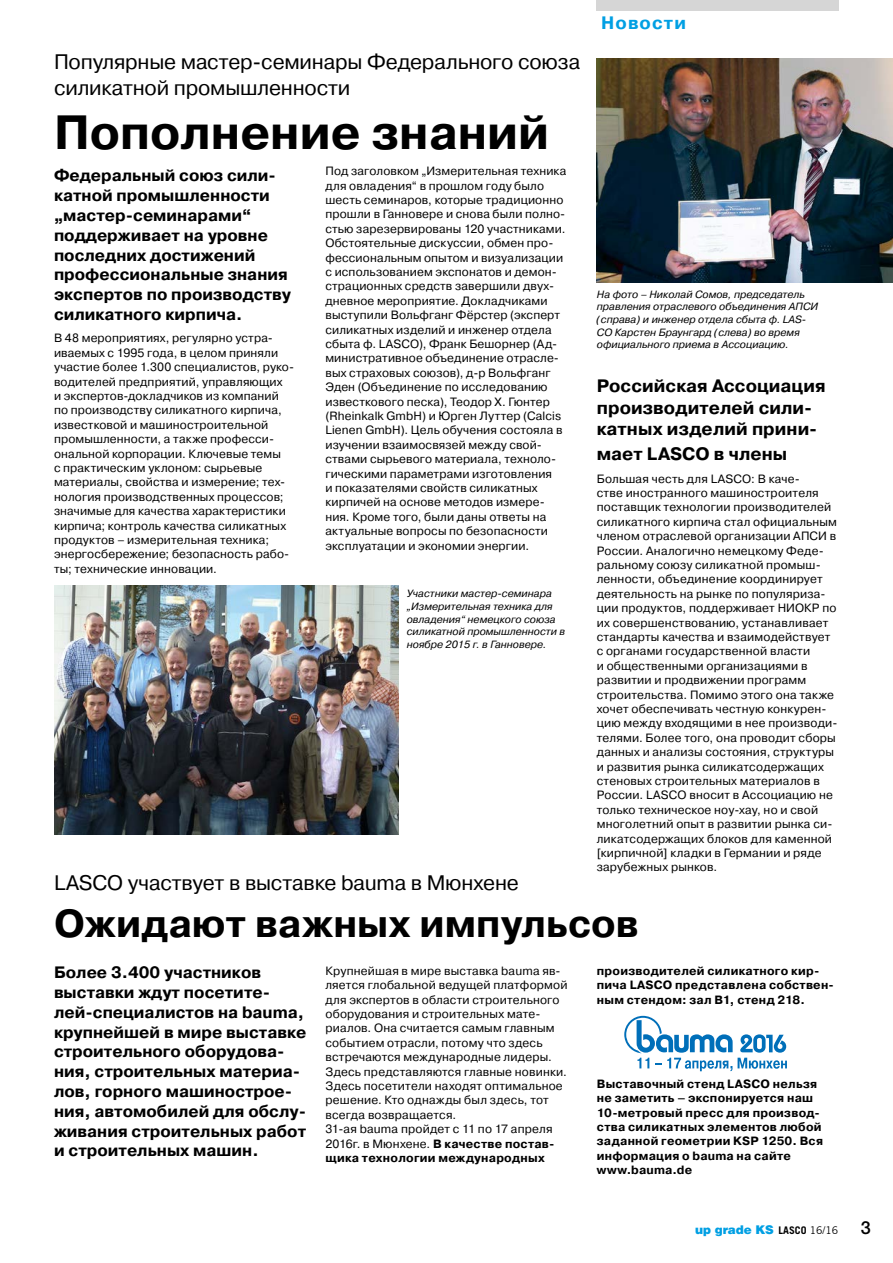
<style>
.page{position:relative;width:893px;height:1263px;background:#fff}
.page>*{position:absolute;margin:0;border:0;box-sizing:border-box;transform-origin:0 0}
.t1{font:700 48px "Pragmatica C";color:#000}
.t2{font:700 39px "Pragmatica C";color:#000}
.t3{font:21px/25.2px "Pragmatica C";letter-spacing:-.01em;color:#000}
.t4{font:700 18px/21.6px "Pragmatica C";letter-spacing:.005em;color:#000}
.t5{font:700 18px "Pragmatica C";letter-spacing:.06em;color:#009fe3}
.t6{font:700 16.5px/19.8px "Pragmatica C";color:#000}
.t7{font:12px/14.4px "Pragmatica C";letter-spacing:.01em;color:#000}
.t8{font:700 12px/14.4px "Pragmatica C";letter-spacing:.02em;color:#000}
.t9{font:900 12px "Helvetica";letter-spacing:-.01em;color:#009fe3}
.t10{font:italic 10.5px/12.6px "Pragmatica C";color:#000}
.s1{font-weight:700}
.s2{font-family:"Trade Gothic";font-weight:700;font-size:10.5px;color:#000}
.s3{font-family:"Trade Gothic";font-weight:400;font-size:10.5px;color:#000}
.s4{font-family:"Helvetica Neue";font-weight:500;font-size:18px;color:#000}
</style>
<div class="page">
<img style="left:597px;top:58px;width:296px;height:224px">
<svg style="left:624px;top:1016px;width:163px;height:55px"></svg>
<img style="left:54px;top:585px;width:344px;height:250px">
<div style="left:597px;top:0;width:242px;height:11px;background:#d6d6d6"></div>
<h3 class="t3" style="left:54px;top:50px;width:528px">Популярные мастер-семинары Федерального союза силикатной промышленности</h3>
<h1 class="t1" style="left:54px;top:106px;width:497px">Пополнение знаний</h1>
<h3 class="t6" style="left:54px;top:166px;width:239px">Федеральный союз сили&shy;катной промышленности „мастер-семинарами“ поддерживает на уровне последних достижений профессиональные знания экспертов по производству силикатного кирпича.</h3>
<p class="t7" style="left:54px;top:331px;width:242px">В 48 мероприятиях, регулярно устра&shy;иваемых с 1995 года, в целом приняли участие более 1.300 специалистов, руко&shy;водителей предприятий, управляющих<br>и экспертов-докладчиков из компаний по производству силикатного кирпича, известковой и машиностроительной промышленности, а также професси&shy;ональной корпорации. Ключевые темы<br>с практическим уклоном: сырьевые материалы, свойства и измерение; тех&shy;нология производственных процессов; значимые для качества характеристики кирпича; контроль качества силикатных продуктов – измерительная техника; энергосбережение; безопасность рабо&shy;ты; технические инновации.</p>
<p class="t7" style="left:325px;top:164px;width:242px">Под заголовком „Измерительная техника для овладения“ в прошлом году было шесть семинаров, которые традиционно прошли в Ганновере и снова были полно&shy;стью зарезервированы 120 участниками.<br>Обстоятельные дискуссии, обмен про&shy;фессиональным опытом и визуализации с использованием экспонатов и демон&shy;страционных средств завершили двух&shy;дневное мероприятие. Докладчиками выступили Вольфганг Фёрстер (эксперт силикатных изделий и инженер отдела сбыта ф. LASCO), Франк Бешорнер (Ад&shy;министративное объединение отрасле&shy;вых страховых союзов), д-р Вольфганг Эден (Объединение по исследованию известкового песка), Теодор Х. Гюнтер (Rheinkalk GmbH) и Юрген Луттер (Calcis Lienen GmbH). Цель обучения состояла в изучении взаимосвязей между свой&shy;ствами сырьевого материала, техноло&shy;гическими параметрами изготовления<br>и показателями свойств силикатных кирпичей на основе методов измере&shy;ния. Кроме того, были даны ответы на актуальные вопросы по безопасности эксплуатации и экономии энергии.</p>
<p class="t10" style="left:407px;top:587px;width:160px">Участники мастер-семинара „Измерительная техника для овладения“ немецкого союза силикатной промышленности в ноябре 2015 г. в Ганновере.</p>
<h3 class="t3" style="left:54px;top:870px;width:466px">LASCO участвует в выставке bauma в Мюнхене</h3>
<h3 class="t5" style="left:601px;top:13px;width:86px">Новости</h3>
<p class="t10" style="left:597px;top:288px;width:223px">На фото – Николай Сомов, председатель правления отраслевого объединения АПСИ (справа) и инженер отдела сбыта ф. LAS-CO Карстен Браунгард (слева) во время официального приема в Ассоциацию.</p>
<h3 class="t4" style="left:597px;top:375px;width:230px">Российская Ассоциация производителей сили&shy;катных изделий прини-</h3>
<h3 class="t4" style="left:597px;top:443px;width:192px">мает LASCO в члены</h3>
<p class="t7" style="left:597px;top:471px;width:242px">Большая честь для LASCO: В каче-<br>стве иностранного машиностроителя поставщик технологии производителей силикатного кирпича стал официальным членом отраслевой организации АПСИ в России. Аналогично немецкому Феде&shy;ральному союзу силикатной промыш&shy;ленности, объединение координирует деятельность на рынке по популяриза&shy;ции продуктов, поддерживает НИОКР по их совершенствованию, устанавливает стандарты качества и взаимодействует с органами государственной власти<br>и общественными организациями в развитии и продвижении программ строительства. Помимо этого она также хочет обеспечивать честную конкурен&shy;цию между входящими в нее производи&shy;телями. Более того, она проводит сборы данных и анализы состояния, структуры и развития рынка силикатсодержащих стеновых строительных материалов в России. LASCO вносит в Ассоциацию не только техническое ноу-хау, но и свой многолетний опыт в развитии рынка си&shy;ликатсодержащих блоков для каменной [кирпичной] кладки в Германии и ряде зарубежных рынков.</p>
<h2 class="t2" style="left:54px;top:902px;width:586px">Ожидают важных импульсов</h2>
<p class="t6" style="left:54px;top:963px;width:254px">Более 3.400 участников выставки ждут посетите&shy;лей-специалистов на bauma, крупнейшей в мире выставке строительного оборудова&shy;ния, строительных материа&shy;лов, горного машинострое&shy;ния, автомобилей для обслу&shy;живания строительных работ и строительных машин.</p>
<p class="t7" style="left:325px;top:963px;width:244px">Крупнейшая в мире выставка bauma яв&shy;ляется глобальной ведущей платформой для экспертов в области строительного оборудования и строительных мате&shy;риалов. Она считается самым главным событием отрасли, потому что здесь встречаются международные лидеры.<br>Здесь представляются главные новинки.<br>Здесь посетители находят оптимальное решение. Кто однажды был здесь, тот всегда возвращается.<br>31-ая bauma пройдет с 11 по 17 апреля 2016г. в Мюнхене. <span class="s1">В качестве постав&shy;щика технологии международных</span></p>
<p class="t8" style="left:597px;top:963px;width:239px">производителей силикатного кир&shy;пича LASCO представлена собствен&shy;ным стендом: зал B1, стенд 218.</p>
<p class="t8" style="left:597px;top:1077px;width:228px">Выставочный стенд LASCO нельзя не заметить – экспонируется наш<br>10-метровый пресс для производ&shy;ства силикатных элементов любой заданной геометрии KSP 1250. Вся информация о bauma на сайте www.bauma.de</p>
<p class="t9" style="left:695px;top:1222px;width:177px">up grade KS <span class="s2">LASCO</span> <span class="s3">16/16</span> <span class="s4">3</span></p>
</div>
